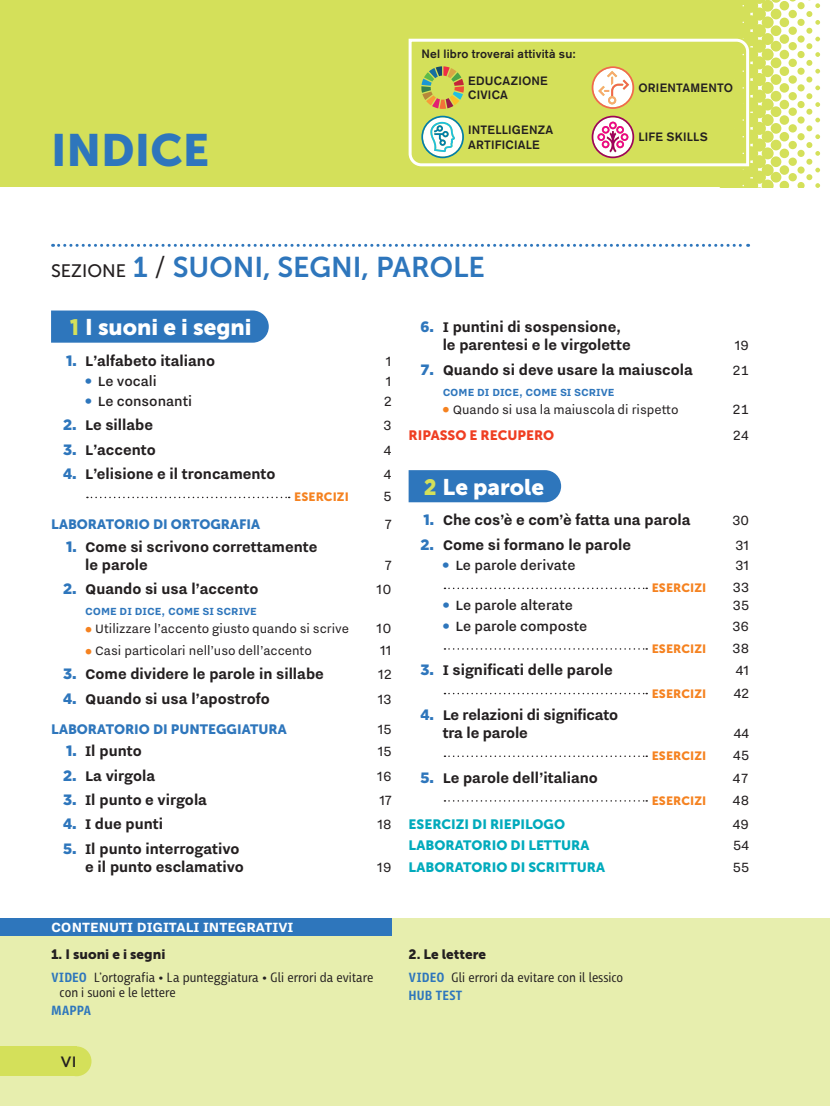
<style>
.page{position:relative;width:830px;height:1106px;background:#fff}
.page>*{position:absolute;margin:0;border:0;box-sizing:border-box;transform-origin:0 0}
.t1{font:45px "Museo Sans 900";color:#2e76bc}
.t2{font:28.5px "Museo Sans 700";color:#2e76bc}
.t3{font:22.5px "Museo Sans 900";color:#fff}
.t4{font:700 17.25px/18px "Nitti Grotesk";color:#231f20}
.t5{font:500 16.5px "Nitti Grotesk";color:#231f20}
.t6{font:16.5px "Nitti Grotesk";color:#231f20}
.t7{font:700 16.5px "Nitti Grotesk";letter-spacing:-.005em;color:#fff}
.t8{font:15px "Nitti Grotesk";color:#231f20}
.t9{font:500 15px "Gotham";color:#231f20}
.t10{font:13.5px/15.8px "Iro Sans";color:#231f20}
.t11{font:13.5px "Museo Sans 900";color:#00aabc}
.t12{font:13.5px "Museo Sans 900";color:#2e76bc}
.t13{font:13.5px "Museo Sans 900";color:#231f20}
.t14{font:13.5px "Museo Sans 900";color:#ef3e22}
.t15{font:600 13.5px "Iro Sans";color:#2e76bc}
.t16{font:700 12.75px "Nitti Grotesk";letter-spacing:-.005em;color:#2e76bc}
.t17{font:500 12px/14.4px "Akzidenz Grotesk BE";letter-spacing:.02em;color:#231f20}
.t18{font:12px "Museo Sans 900";letter-spacing:.01em;color:#f58220}
.s1{font-family:"Museo Sans 500";font-size:18px;color:#231f20}
.s2{font-family:"Museo Sans 300";color:#231f20}
.s3{font-family:"Gotham";font-weight:900;color:#d4e05a}
.s4{font-family:"Gotham";font-weight:900;font-size:15px;color:#2e76bc}
.s5{font-family:"Iro Sans";font-weight:700;color:#2e76bc}
.s6{font-family:"Museo Sans 900";color:#f58220}
.s7{font-weight:600;color:#2e76bc}
</style>
<div class="page">
<svg style="left:733px;top:0;width:86px;height:187px"></svg>
<div style="left:0;top:0;width:733px;height:187px;background:#d4e05a"></div>
<div style="left:0;top:918px;width:829px;height:188px;background:#e7eeae"></div>
<div style="left:62px;top:1046px;width:29px;height:30px;background:#d4e05a;border-radius:50%"></div>
<div style="left:0;top:1046px;width:77px;height:30px;background:#d4e05a"></div>
<div style="left:0;top:918px;width:391px;height:17px;background:#2e76bc"></div>
<svg style="left:53px;top:244px;width:695px;height:3px"></svg>
<svg style="left:51px;top:310px;width:217px;height:33px;background:#367bbe"></svg>
<svg style="left:87px;top:496px;width:202px;height:2px"></svg>
<div style="left:408px;top:470px;width:153px;height:32px;background:#2e76bc"></div>
<svg style="left:444px;top:587px;width:203px;height:2px"></svg>
<svg style="left:444px;top:648px;width:203px;height:1px"></svg>
<svg style="left:444px;top:693px;width:203px;height:1px"></svg>
<svg style="left:444px;top:755px;width:203px;height:2px"></svg>
<svg style="left:444px;top:800px;width:203px;height:1px"></svg>
<svg style="left:408px;top:37px;width:342px;height:131px"></svg>
<svg style="left:421px;top:116px;width:42px;height:42px"></svg>
<svg style="left:591px;top:66px;width:43px;height:43px"></svg>
<svg style="left:591px;top:116px;width:43px;height:42px"></svg>
<svg style="left:421px;top:66px;width:42px;height:43px"></svg>
<p class="t17" style="left:421px;top:47px;width:155px">Nel libro troverai attività su:</p>
<p class="t17" style="left:468px;top:73px;width:81px">EDUCAZIONE<br>CIVICA</p>
<h1 class="t1" style="left:51px;top:124px;width:160px">INDICE</h1>
<p class="t17" style="left:468px;top:123px;width:86px">INTELLIGENZA<br>ARTIFICIALE</p>
<p class="t17" style="left:638px;top:80px;width:96px">ORIENTAMENTO</p>
<p class="t17" style="left:638px;top:130px;width:71px">LIFE SKILLS</p>
<h2 class="t2" style="left:51px;top:251px;width:435px"><span class="s1">SEZIONE</span> 1 <span class="s2">/</span> SUONI, SEGNI, PAROLE</h2>
<h3 class="t3" style="left:70px;top:314px;width:183px"><span class="s3">1</span> I suoni e i segni</h3>
<p class="t4" style="left:66px;top:351px;width:150px"><span class="s4">1.</span> L’alfabeto italiano</p>
<p class="t6" style="left:386px;top:351px;width:7px">1</p>
<p class="t5" style="left:85px;top:371px;width:73px"><span class="s5">•</span> Le vocali</p>
<p class="t6" style="left:386px;top:371px;width:7px">1</p>
<p class="t5" style="left:85px;top:392px;width:109px"><span class="s5">•</span> Le consonanti</p>
<p class="t6" style="left:384px;top:392px;width:9px">2</p>
<p class="t4" style="left:63px;top:416px;width:91px"><span class="s4">2.</span> Le sillabe</p>
<p class="t6" style="left:383px;top:416px;width:10px">3</p>
<p class="t4" style="left:63px;top:440px;width:94px"><span class="s4">3.</span> L’accento</p>
<p class="t6" style="left:383px;top:440px;width:9px">4</p>
<p class="t4" style="left:63px;top:464px;width:214px"><span class="s4">4.</span> L’elisione e il troncamento</p>
<p class="t6" style="left:383px;top:465px;width:9px">4</p>
<p class="t18" style="left:294px;top:490px;width:56px">ESERCIZI</p>
<p class="t6" style="left:383px;top:487px;width:10px">5</p>
<p class="t12" style="left:51px;top:517px;width:210px">LABORATORIO DI ORTOGRAFIA</p>
<p class="t6" style="left:385px;top:515px;width:8px">7</p>
<p class="t4" style="left:85px;top:537px;width:234px;text-indent:-19px"><span class="s4">1.</span> Come si scrivono correttamente le parole</p>
<p class="t4" style="left:442px;top:318px;width:189px;text-indent:-22px"><span class="s4">6.</span> I puntini di sospensione, le parentesi e le virgolette</p>
<p class="t6" style="left:734px;top:336px;width:16px">19</p>
<p class="t4" style="left:420px;top:360px;width:273px"><span class="s4">7.</span> Quando si deve usare la maiuscola</p>
<p class="t6" style="left:732px;top:360px;width:18px">21</p>
<p class="t16" style="left:442px;top:385px;width:173px">COME DI DICE, COME SI SCRIVE</p>
<p class="t8" style="left:442px;top:401px;width:237px"><span class="s6">•</span> Quando si usa la maiuscola di rispetto</p>
<p class="t6" style="left:732px;top:399px;width:18px">21</p>
<p class="t14" style="left:408px;top:427px;width:147px">RIPASSO E RECUPERO</p>
<p class="t6" style="left:732px;top:425px;width:18px">24</p>
<h3 class="t3" style="left:424px;top:474px;width:121px"><span class="s3">2</span> Le parole</h3>
<p class="t4" style="left:423px;top:511px;width:268px"><span class="s4">1.</span> Che cos’è e com’è fatta una parola</p>
<p class="t6" style="left:732px;top:511px;width:18px">30</p>
<p class="t4" style="left:420px;top:535px;width:212px"><span class="s4">2.</span> Come si formano le parole</p>
<p class="t6" style="left:735px;top:535px;width:15px">31</p>
<p class="t5" style="left:442px;top:556px;width:134px"><span class="s5">•</span> Le parole derivate</p>
<p class="t6" style="left:735px;top:556px;width:15px">31</p>
<p class="t18" style="left:651px;top:581px;width:56px">ESERCIZI</p>
<p class="t6" style="left:732px;top:578px;width:18px">33</p>
<p class="t5" style="left:442px;top:596px;width:132px"><span class="s5">•</span> Le parole alterate</p>
<p class="t6" style="left:732px;top:596px;width:18px">35</p>
<p class="t5" style="left:442px;top:616px;width:146px"><span class="s5">•</span> Le parole composte</p>
<p class="t6" style="left:732px;top:616px;width:18px">36</p>
<p class="t18" style="left:651px;top:642px;width:56px">ESERCIZI</p>
<p class="t6" style="left:732px;top:638px;width:18px">38</p>
<p class="t4" style="left:420px;top:660px;width:193px"><span class="s4">3.</span> I significati delle parole</p>
<p class="t6" style="left:735px;top:661px;width:15px">41</p>
<p class="t18" style="left:651px;top:686px;width:56px">ESERCIZI</p>
<p class="t6" style="left:733px;top:683px;width:17px">42</p>
<p class="t4" style="left:442px;top:705px;width:177px;text-indent:-22px"><span class="s4">4.</span> Le relazioni di significato tra le parole</p>
<p class="t6" style="left:385px;top:555px;width:8px">7</p>
<p class="t4" style="left:63px;top:579px;width:197px"><span class="s4">2.</span> Quando si usa l’accento</p>
<p class="t6" style="left:376px;top:580px;width:16px">10</p>
<p class="t16" style="left:85px;top:604px;width:173px">COME DI DICE, COME SI SCRIVE</p>
<p class="t8" style="left:85px;top:620px;width:265px"><span class="s6">•</span> Utilizzare l’accento giusto quando si scrive</p>
<p class="t6" style="left:376px;top:618px;width:16px">10</p>
<p class="t8" style="left:85px;top:642px;width:228px"><span class="s6">•</span> Casi particolari nell’uso dell’accento</p>
<p class="t6" style="left:380px;top:641px;width:13px">11</p>
<p class="t4" style="left:63px;top:665px;width:262px"><span class="s4">3.</span> Come dividere le parole in sillabe</p>
<p class="t6" style="left:378px;top:665px;width:15px">12</p>
<p class="t4" style="left:63px;top:689px;width:208px"><span class="s4">4.</span> Quando si usa l’apostrofo</p>
<p class="t6" style="left:377px;top:689px;width:15px">13</p>
<p class="t12" style="left:51px;top:721px;width:237px">LABORATORIO DI PUNTEGGIATURA</p>
<p class="t6" style="left:377px;top:720px;width:15px">15</p>
<p class="t4" style="left:66px;top:741px;width:77px"><span class="s4">1.</span> Il punto</p>
<p class="t6" style="left:377px;top:742px;width:15px">15</p>
<p class="t4" style="left:63px;top:766px;width:94px"><span class="s4">2.</span> La virgola</p>
<p class="t6" style="left:377px;top:766px;width:16px">16</p>
<p class="t4" style="left:63px;top:790px;width:145px"><span class="s4">3.</span> Il punto e virgola</p>
<p class="t6" style="left:379px;top:791px;width:13px">17</p>
<p class="t4" style="left:63px;top:815px;width:101px"><span class="s4">4.</span> I due punti</p>
<p class="t6" style="left:377px;top:815px;width:16px">18</p>
<p class="t4" style="left:63px;top:839px;width:182px;text-align:right"><span class="s4">5.</span> Il punto interrogativo e il punto esclamativo</p>
<p class="t6" style="left:733px;top:723px;width:17px">44</p>
<p class="t18" style="left:651px;top:749px;width:56px">ESERCIZI</p>
<p class="t6" style="left:732px;top:746px;width:17px">45</p>
<p class="t4" style="left:420px;top:768px;width:179px"><span class="s4">5.</span> Le parole dell’italiano</p>
<p class="t6" style="left:732px;top:768px;width:18px">47</p>
<p class="t18" style="left:651px;top:793px;width:56px">ESERCIZI</p>
<p class="t6" style="left:732px;top:790px;width:18px">48</p>
<p class="t11" style="left:408px;top:816px;width:158px">ESERCIZI DI RIEPILOGO</p>
<p class="t6" style="left:732px;top:814px;width:18px">49</p>
<p class="t11" style="left:408px;top:838px;width:182px">LABORATORIO DI LETTURA</p>
<p class="t6" style="left:732px;top:836px;width:17px">54</p>
<p class="t11" style="left:408px;top:859px;width:198px">LABORATORIO DI SCRITTURA</p>
<p class="t6" style="left:732px;top:857px;width:18px">55</p>
<p class="t6" style="left:377px;top:857px;width:16px">19</p>
<p class="t7" style="left:51px;top:917px;width:244px">CONTENUTI DIGITALI INTEGRATIVI</p>
<p class="t13" style="left:51px;top:946px;width:116px">1. I suoni e i segni</p>
<p class="t10" style="left:60px;top:969px;width:315px;text-indent:-9px"><span class="s7">VIDEO</span> L’ortografia • La punteggiatura • Gli errori da evitare con i suoni e le lettere</p>
<p class="t15" style="left:51px;top:1003px;width:42px">MAPPA</p>
<p class="t9" style="left:61px;top:1052px;width:18px">VI</p>
<p class="t13" style="left:408px;top:946px;width:79px">2. Le lettere</p>
<p class="t10" style="left:408px;top:968px;width:216px;line-height:17.9px"><span class="s7">VIDEO</span> Gli errori da evitare con il lessico<br><span class="s7">HUB TEST</span></p>
</div>
